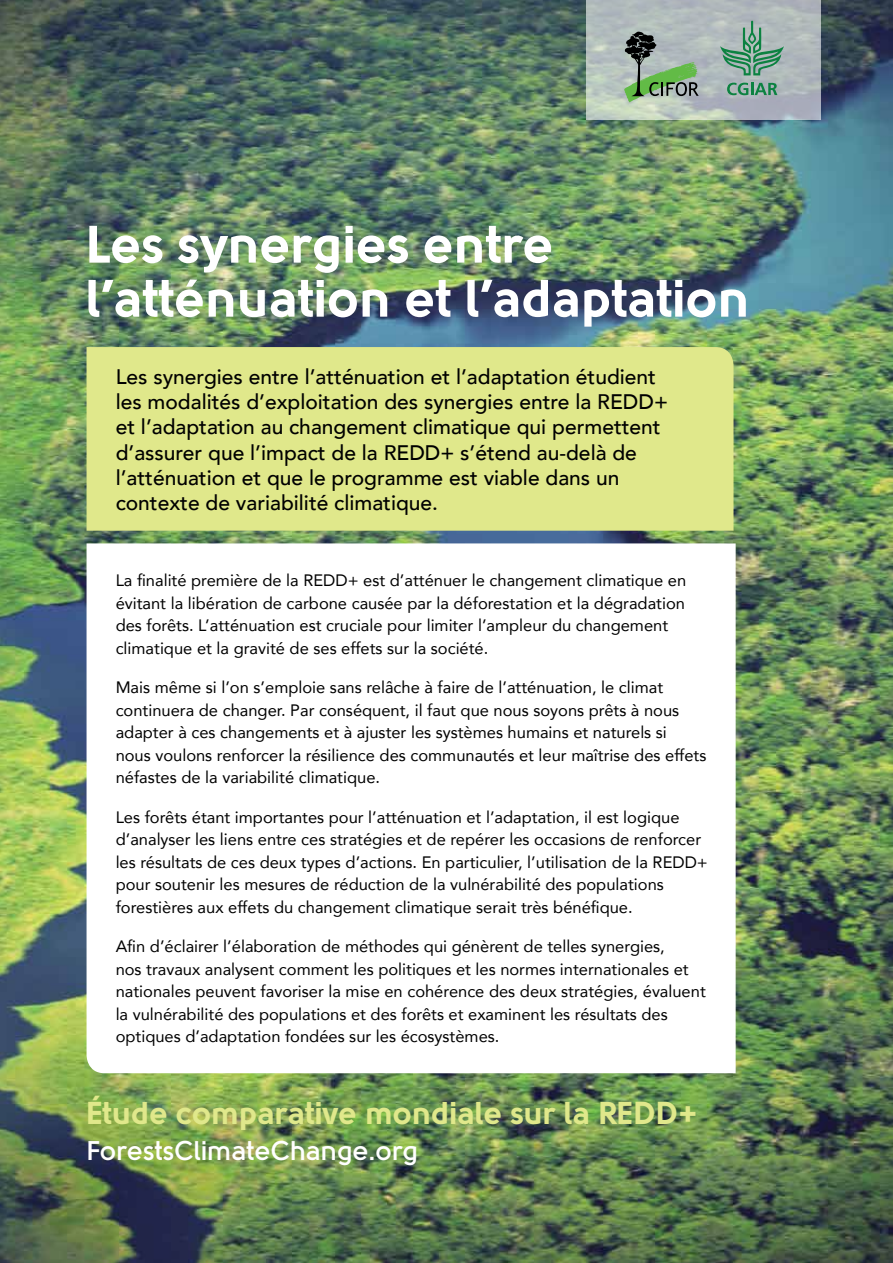
<style>
.page{position:relative;width:893px;height:1263px;background:#fff}
.page>*{position:absolute;margin:0;border:0;box-sizing:border-box;transform-origin:0 0}
.t1{font:900 52.5px/54px "Solomon";color:#fff}
.t2{font:900 31.5px "Solomon";color:#e0e88b}
.t3{font:700 27px "Solomon";color:#fff}
.t4{font:500 21px/25.2px "Avenir";color:#000}
.t5{font:16.5px/22.5px "Avenir";color:#000}
</style>
<div class="page">
<img style="left:0;top:0;width:893px;height:1263px">
<svg style="left:87px;top:543px;width:649px;height:530px"></svg>
<div style="left:87px;top:347px;width:646px;height:184px;background:#e0e88b"></div>
<svg style="left:586px;top:0;width:235px;height:120px;background:#b3bcbc"></svg>
<svg style="left:624px;top:32px;width:75px;height:70px;background:#869d88"></svg>
<svg style="left:720px;top:21px;width:64px;height:54px;background:#89ad9e"></svg>
<svg style="left:727px;top:83px;width:50px;height:12px"></svg>
<h1 class="t1" style="left:87px;top:217px;width:665px">Les synergies entre l’atténuation et l’adaptation</h1>
<p class="t4" style="left:116px;top:363px;width:554px">Les synergies entre l’atténuation et l’adaptation étudient les modalités d’exploitation des synergies entre la REDD+ et l’adaptation au changement climatique qui permettent d’assurer que l’impact de la REDD+ s’étend au-delà de l’atténuation et que le programme est viable dans un contexte de variabilité climatique.</p>
<p class="t5" style="left:116px;top:569px;width:572px">La finalité première de la REDD+ est d’atténuer le changement climatique en évitant la libération de carbone causée par la déforestation et la dégradation des forêts. L’atténuation est cruciale pour limiter l’ampleur du changement climatique et la gravité de ses effets sur la société.</p>
<p class="t5" style="left:116px;top:676px;width:592px">Mais même si l’on s’emploie sans relâche à faire de l’atténuation, le climat continuera de changer. Par conséquent, il faut que nous soyons prêts à nous adapter à ces changements et à ajuster les systèmes humains et naturels si<br>nous voulons renforcer la résilience des communautés et leur maîtrise des effets néfastes de la variabilité climatique.</p>
<p class="t5" style="left:116px;top:805px;width:594px">Les forêts étant importantes pour l’atténuation et l’adaptation, il est logique d’analyser les liens entre ces stratégies et de repérer les occasions de renforcer les résultats de ces deux types d’actions. En particulier, l’utilisation de la REDD+ pour soutenir les mesures de réduction de la vulnérabilité des populations forestières aux effets du changement climatique serait très bénéfique.</p>
<p class="t5" style="left:116px;top:935px;width:592px">Afin d’éclairer l’élaboration de méthodes qui génèrent de telles synergies,<br>nos travaux analysent comment les politiques et les normes internationales et nationales peuvent favoriser la mise en cohérence des deux stratégies, évaluent la vulnérabilité des populations et des forêts et examinent les résultats des optiques d’adaptation fondées sur les écosystèmes.</p>
<h2 class="t2" style="left:87px;top:1095px;width:613px">Étude comparative mondiale sur la REDD+</h2>
<h3 class="t3" style="left:87px;top:1134px;width:334px">ForestsClimateChange.org</h3>
</div>
